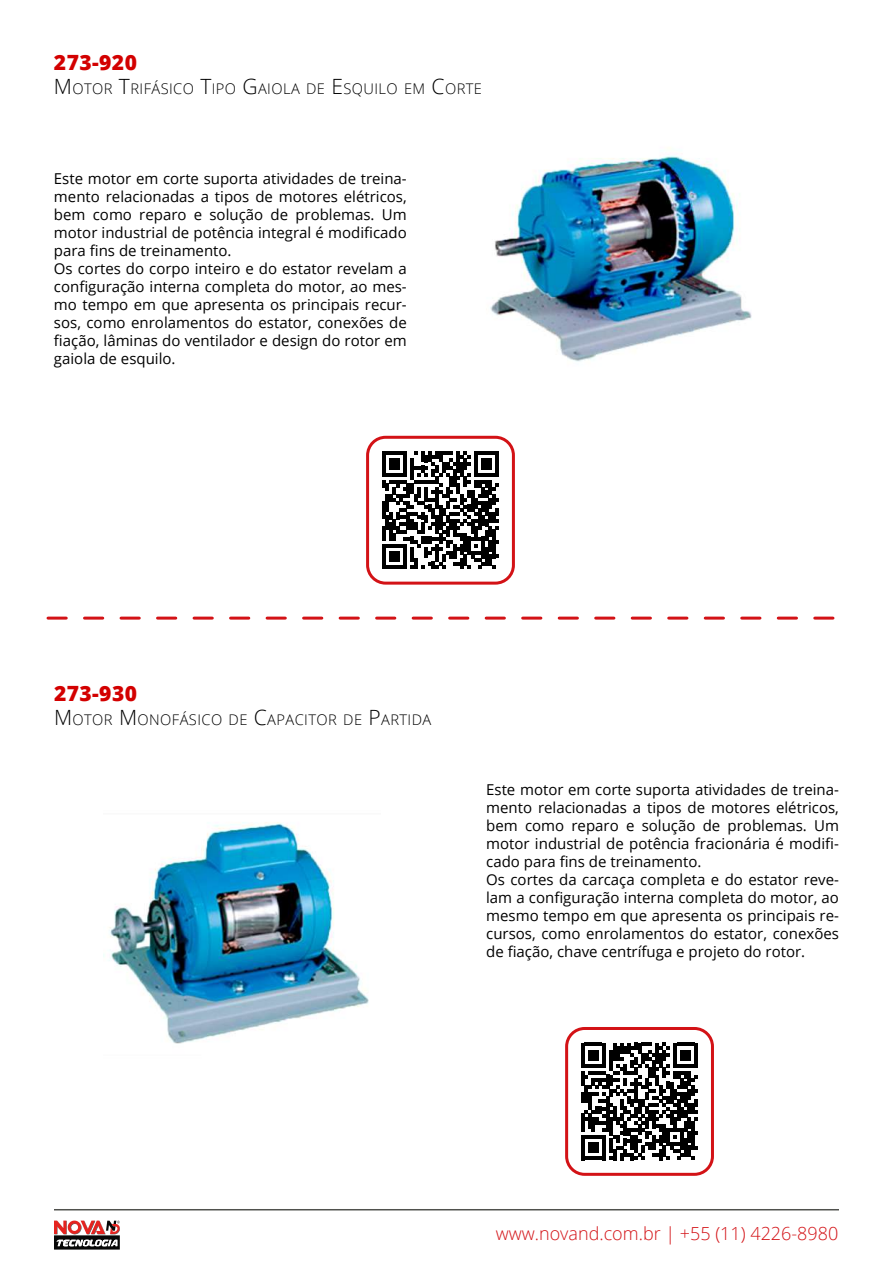
<style>
.page{position:relative;width:893px;height:1263px;background:#fff}
.page>*{position:absolute;margin:0;border:0;box-sizing:border-box;transform-origin:0 0}
.t1{font:800 21px "Open Sans";letter-spacing:.02em;color:#d30000}
.t2{font:300 18px "Open Sans";color:#d31216}
.t3{font:15px/18px "Open Sans";color:#000}
.t4{font:300 14.7px "Open Sans";letter-spacing:.03em;color:#000}
.s1{font-size:21px}
</style>
<div class="page">
<svg style="left:54px;top:1220px;width:66px;height:29px"></svg>
<hr style="left:54px;top:1209px;width:785px;height:1px;background:#50514d">
<img style="left:103px;top:822px;width:266px;height:222px">
<img style="left:490px;top:147px;width:262px;height:215px">
<svg style="left:48px;top:617px;width:785px;height:3px"></svg>
<svg style="left:382px;top:451px;width:117px;height:118px"></svg>
<div style="left:366px;top:436px;width:149px;height:149px;border:3px solid #d31216;border-radius:18px"></div>
<svg style="left:581px;top:1043px;width:117px;height:117px"></svg>
<div style="left:565px;top:1027px;width:149px;height:149px;border:3px solid #d31216;border-radius:18px"></div>
<h1 class="t1" style="left:54px;top:46px;width:85px">273-920</h1>
<p class="t4" style="left:54px;top:79px;width:430px"><span class="s1">M</span> OTOR <span class="s1">T</span>RIFÁSICO <span class="s1">T</span>IPO <span class="s1">G</span>AIOLA DE <span class="s1">E</span>SQUILO EM <span class="s1">C</span>ORTE</p>
<p class="t3" style="left:54px;top:169px;width:354px">Este motor em corte suporta atividades de treina&shy;mento relacionadas a tipos de motores elétricos, bem como reparo e solução de problemas. Um motor industrial de potência integral é modificado para fins de treinamento.<br>Os cortes do corpo inteiro e do estator revelam a configuração interna completa do motor, ao mes&shy;mo tempo em que apresenta os principais recur&shy;sos, como enrolamentos do estator, conexões de fiação, lâminas do ventilador e design do rotor em gaiola de esquilo.</p>
<h1 class="t1" style="left:54px;top:677px;width:85px">273-930</h1>
<p class="t4" style="left:54px;top:710px;width:379px"><span class="s1">M</span> OTOR <span class="s1">M</span> ONOFÁSICO DE <span class="s1">C</span>APACITOR DE <span class="s1">P</span>ARTIDA</p>
<p class="t3" style="left:486px;top:780px;width:354px">Este motor em corte suporta atividades de treina&shy;mento relacionadas a tipos de motores elétricos, bem como reparo e solução de problemas. Um motor industrial de potência fracionária é modifi&shy;cado para fins de treinamento.<br>Os cortes da carcaça completa e do estator reve&shy;lam a configuração interna completa do motor, ao mesmo tempo em que apresenta os principais re&shy;cursos, como enrolamentos do estator, conexões de fiação, chave centrífuga e projeto do rotor.</p>
<p class="t2" style="left:496px;top:1221px;width:344px">www.novand.com.br | +55 (11) 4226-8980</p>
</div>
